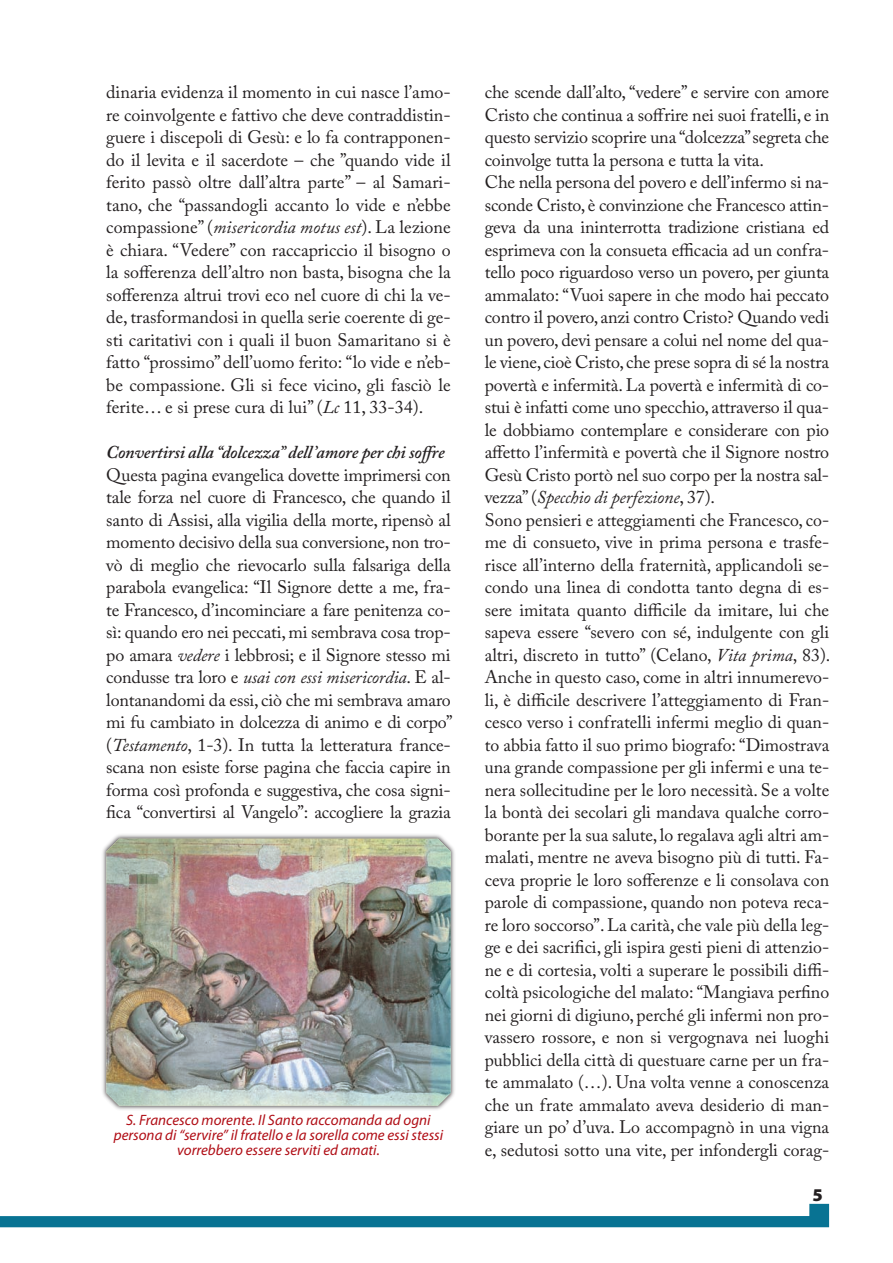
<style>
.page{position:relative;width:893px;height:1263px;background:#fff}
.page>*{position:absolute;margin:0;border:0;box-sizing:border-box;transform-origin:0 0}
.t1{font:18px/22.5px "Adobe Caslon Pro";color:#231f20;text-align:justify}
.t2{font:italic 600 18px "Adobe Caslon Pro";letter-spacing:-.01em;color:#231f20}
.t3{font:italic 15px/15px "Myriad Pro";color:#b00d15;text-align:center}
.s1{font-style:italic}
</style>
<div class="page">
<div style="left:101px;top:833px;width:355px;height:278px;background:#231f20;opacity:.85"></div>
<img style="left:106px;top:839px;width:345px;height:266px">
<svg style="left:0;top:1203px;width:829px;height:24px"></svg>
<p class="t1" style="left:106px;top:81px;width:346px">dinaria evidenza il momento in cui nasce l’amo&shy;re coinvolgente e fattivo che deve contraddistin&shy;guere i discepoli di Gesù: e lo fa contrapponen&shy;do il levita e il sacerdote – che ”quando vide il ferito passò oltre dall’altra parte” – al Samari&shy;tano, che “passandogli accanto lo vide e n’ebbe compassione” (<span class="s1">misericordia motus est</span>). La lezione è chiara. “Vedere” con raccapriccio il bisogno o la sofferenza dell’altro non basta, bisogna che la sofferenza altrui trovi eco nel cuore di chi la ve&shy;de, trasformandosi in quella serie coerente di ge&shy;sti caritativi con i quali il buon Samaritano si è fatto “prossimo” dell’uomo ferito: “lo vide e n’eb&shy;be compassione. Gli si fece vicino, gli fasciò le ferite… e si prese cura di lui” (<span class="s1">Lc</span> 11, 33-34).</p>
<p class="t2" style="left:106px;top:441px;width:340px">Convertirsi alla “dolcezza” dell’amore per chi soffre</p>
<p class="t1" style="left:106px;top:463px;width:348px">Questa pagina evangelica dovette imprimersi con tale forza nel cuore di Francesco, che quando il santo di Assisi, alla vigilia della morte, ripensò al momento decisivo della sua conversione, non tro&shy;vò di meglio che rievocarlo sulla falsariga della parabola evangelica: “Il Signore dette a me, fra&shy;te Francesco, d’incominciare a fare penitenza co&shy;sì: quando ero nei peccati, mi sembrava cosa trop&shy;po amara <span class="s1">vedere</span> i lebbrosi; e il Signore stesso mi condusse tra loro e <span class="s1">usai con essi misericordia</span>. E al&shy;lontanandomi da essi, ciò che mi sembrava amaro mi fu cambiato in dolcezza di animo e di corpo” (<span class="s1">Testamento</span>, 1-3). In tutta la letteratura france&shy;scana non esiste forse pagina che faccia capire in forma così profonda e suggestiva, che cosa signi&shy;fica “convertirsi al Vangelo”: accogliere la grazia</p>
<p class="t3" style="left:114px;top:1112px;width:331px">S. Francesco morente. Il Santo raccomanda ad ogni persona di “servire” il fratello e la sorella come essi stessi vorrebbero essere serviti ed amati.</p>
<p class="t1" style="left:485px;top:81px;width:347px;text-align:left">che scende dall’alto, “vedere” e servire con amore Cristo che continua a soffrire nei suoi fratelli, e in questo servizio scoprire una “dolcezza” segreta che coinvolge tutta la persona e tutta la vita.<br>Che nella persona del povero e dell’infermo si na&shy;sconde Cristo, è convinzione che Francesco attin&shy;geva da una ininterrotta tradizione cristiana ed esprimeva con la consueta efficacia ad un confra&shy;tello poco riguardoso verso un povero, per giunta ammalato: “Vuoi sapere in che modo hai peccato contro il povero, anzi contro Cristo? Quando vedi un povero, devi pensare a colui nel nome del qua&shy;le viene, cioè Cristo, che prese sopra di sé la nostra povertà e infermità. La povertà e infermità di co&shy;stui è infatti come uno specchio, attraverso il qua&shy;le dobbiamo contemplare e considerare con pio affetto l’infermità e povertà che il Signore nostro Gesù Cristo portò nel suo corpo per la nostra sal&shy;vezza” (<span class="s1">Specchio di perfezione</span>, 37).<br>Sono pensieri e atteggiamenti che Francesco, co&shy;me di consueto, vive in prima persona e trasfe&shy;risce all’interno della fraternità, applicandoli se&shy;condo una linea di condotta tanto degna di es&shy;sere imitata quanto difficile da imitare, lui che sapeva essere “severo con sé, indulgente con gli altri, discreto in tutto” (Celano, <span class="s1">Vita prima</span>, 83).<br>Anche in questo caso, come in altri innumerevo&shy;li, è difficile descrivere l’atteggiamento di Fran&shy;cesco verso i confratelli infermi meglio di quan&shy;to abbia fatto il suo primo biografo: “Dimostrava una grande compassione per gli infermi e una te&shy;nera sollecitudine per le loro necessità. Se a volte la bontà dei secolari gli mandava qualche corro&shy;borante per la sua salute, lo regalava agli altri am&shy;malati, mentre ne aveva bisogno più di tutti. Fa&shy;ceva proprie le loro sofferenze e li consolava con parole di compassione, quando non poteva reca&shy;re loro soccorso”. La carità, che vale più della leg&shy;ge e dei sacrifici, gli ispira gesti pieni di attenzio&shy;ne e di cortesia, volti a superare le possibili diffi&shy;coltà psicologiche del malato: “Mangiava perfino nei giorni di digiuno, perché gli infermi non pro&shy;vassero rossore, e non si vergognava nei luoghi pubblici della città di questuare carne per un fra&shy;te ammalato (…). Una volta venne a conoscenza che un frate ammalato aveva desiderio di man&shy;giare un po’ d’uva. Lo accompagnò in una vigna e, sedutosi sotto una vite, per infondergli corag-</p>
</div>
